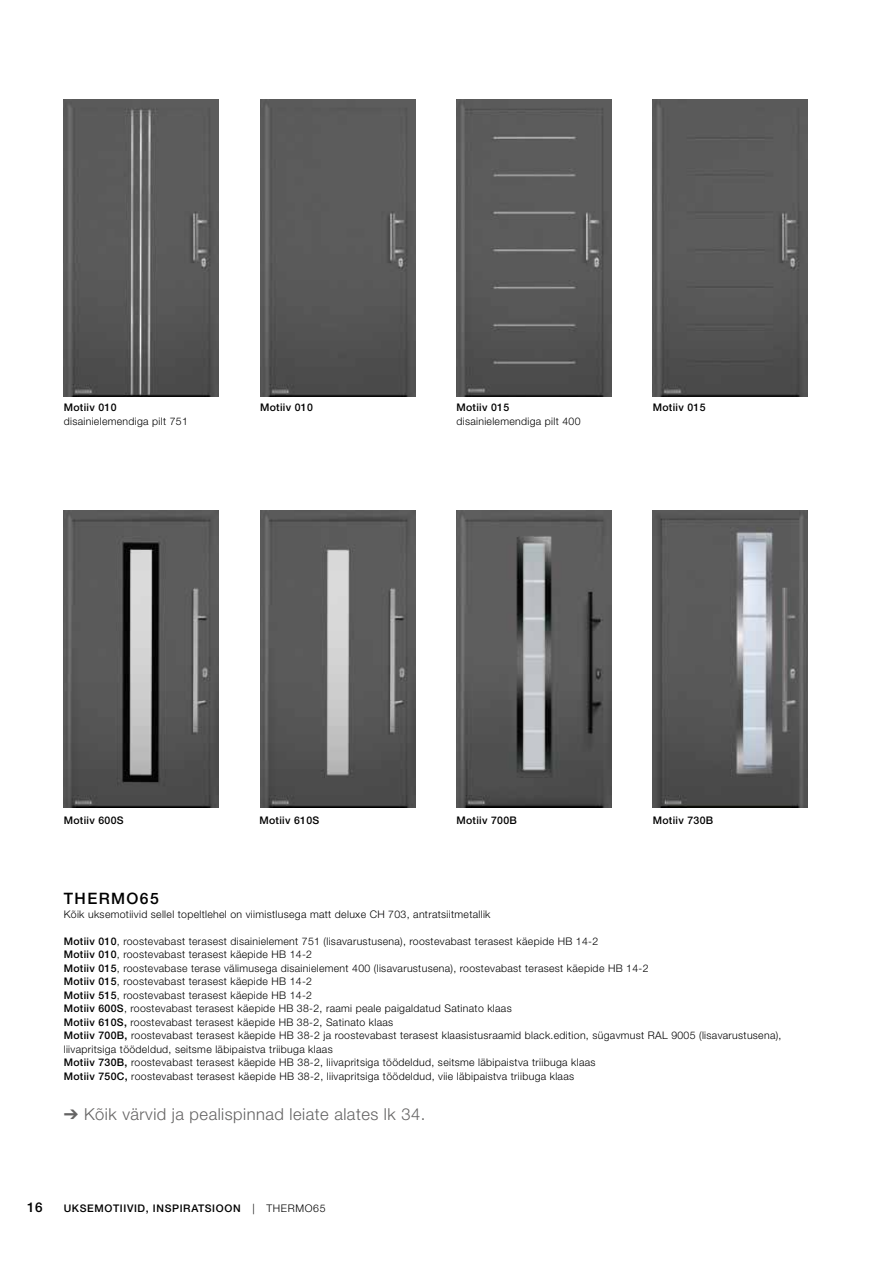
<style>
.page{position:relative;width:893px;height:1263px;background:#fff}
.page>*{position:absolute;margin:0;border:0;box-sizing:border-box;transform-origin:0 0}
.t1{font:300 16.5px "Hoermann Helvetica Neue";letter-spacing:.03em;color:#646363}
.t2{font:500 15.75px "Hoermann Helvetica Neue";letter-spacing:.09em;color:#000}
.t3{font:500 13.5px "Hoermann Helvetica Neue";color:#000}
.t4{font:300 10.5px/13.5px "Hoermann Helvetica Neue";letter-spacing:.03em;color:#000}
.t5{font:500 10.5px "Hoermann Helvetica Neue";letter-spacing:.03em;color:#000}
.t6{font:500 10.5px "Hoermann Helvetica Neue";letter-spacing:.06em;color:#000}
.s1{font-weight:500}
.s2{font-weight:300}
</style>
<div class="page">
<img style="left:653px;top:99px;width:155px;height:298px">
<img style="left:456px;top:99px;width:156px;height:298px">
<img style="left:64px;top:99px;width:155px;height:298px">
<img style="left:64px;top:510px;width:155px;height:298px">
<img style="left:260px;top:99px;width:155px;height:298px">
<img style="left:260px;top:510px;width:155px;height:298px">
<img style="left:653px;top:510px;width:155px;height:298px">
<img style="left:456px;top:510px;width:156px;height:298px">
<p class="t5" style="left:64px;top:400px;width:54px">Motiiv 010</p>
<p class="t4" style="left:64px;top:414px;width:126px">disainielemendiga pilt 751</p>
<p class="t5" style="left:260px;top:400px;width:54px">Motiiv 010</p>
<p class="t5" style="left:456px;top:400px;width:54px">Motiiv 015</p>
<p class="t4" style="left:456px;top:414px;width:126px">disainielemendiga pilt 400</p>
<p class="t5" style="left:653px;top:400px;width:54px">Motiiv 015</p>
<p class="t5" style="left:64px;top:813px;width:61px">Motiiv 600S</p>
<p class="t5" style="left:259px;top:813px;width:61px">Motiiv 610S</p>
<p class="t5" style="left:456px;top:813px;width:62px">Motiiv 700B</p>
<p class="t5" style="left:653px;top:813px;width:62px">Motiiv 730B</p>
<h2 class="t2" style="left:64px;top:888px;width:97px">THERMO65</h2>
<p class="t4" style="left:64px;top:906px;width:428px">Kõik uksemotiivid sellel topeltlehel on viimistlusega matt deluxe CH 703, antratsiitmetallik</p>
<p class="t4" style="left:64px;top:933px;width:719px"><span class="s1">Motiiv 010</span>, roostevabast terasest disainielement 751 (lisavarustusena), roostevabast terasest käepide HB 14-2<br><span class="s1">Motiiv 010</span>, roostevabast terasest käepide HB 14-2<br><span class="s1">Motiiv 015</span>, roostevabase terase välimusega disainielement 400 (lisavarustusena), roostevabast terasest käepide HB 14-2<br><span class="s1">Motiiv 015</span>, roostevabast terasest käepide HB 14-2<br><span class="s1">Motiiv 515</span>, roostevabast terasest käepide HB 14-2<br><span class="s1">Motiiv 600S</span>, roostevabast terasest käepide HB 38-2, raami peale paigaldatud Satinato klaas<br><span class="s1">Motiiv 610S,</span> roostevabast terasest käepide HB 38-2, Satinato klaas<br><span class="s1">Motiiv 700B,</span> roostevabast terasest käepide HB 38-2 ja roostevabast terasest klaasistusraamid black.edition, sügavmust RAL 9005 (lisavarustusena), liivapritsiga töödeldud, seitsme läbipaistva triibuga klaas<br><span class="s1">Motiiv 730B,</span> roostevabast terasest käepide HB 38-2, liivapritsiga töödeldud, seitsme läbipaistva triibuga klaas<br><span class="s1">Motiiv 750C,</span> roostevabast terasest käepide HB 38-2, liivapritsiga töödeldud, viie läbipaistva triibuga klaas</p>
<h1 class="t1" style="left:64px;top:1103px;width:363px">➔ Kõik värvid ja pealispinnad leiate alates lk 34.</h1>
<p class="t3" style="left:27px;top:1198px;width:17px">16</p>
<p class="t6" style="left:64px;top:1201px;width:263px">UKSEMOTIIVID, INSPIRATSIOON <span class="s2">| THERMO65</span></p>
</div>
